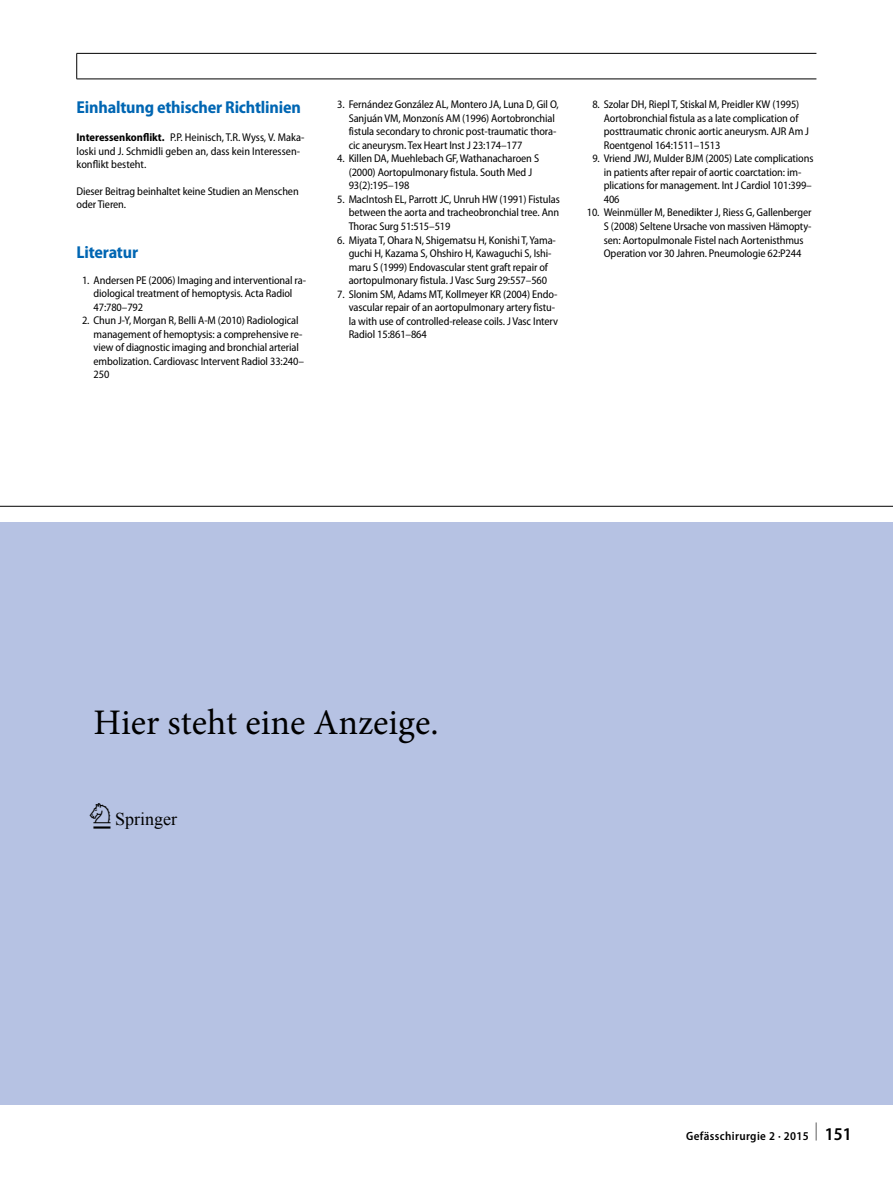
<style>
.page{position:relative;width:893px;height:1187px;background:#fff}
.page>*{position:absolute;margin:0;border:0;box-sizing:border-box;transform-origin:0 0}
.t1{font:36px "Minion Pro";color:#000}
.t2{font:18px "Times New Roman";color:#000}
.t3{font:700 semi-condensed 17.25px "Myriad Pro";letter-spacing:-.01em;color:#0066b3}
.t4{font:600 semi-condensed 12px "Myriad Pro";letter-spacing:.03em;color:#000}
.t5{font:semi-condensed 11.25px/13.5px "Myriad Pro";letter-spacing:-.01em;color:#000}
.s1{font-weight:700}
.s2{font-family:"Springnew";font-size:36px}
.s3{font-size:18px}
</style>
<div class="page">
<hr style="left:0;top:506px;width:893px;height:1px;background:#000">
<div style="left:0;top:522px;width:893px;height:582px;background:#b6c2e3"></div>
<hr style="left:77px;top:79px;width:739px;height:1px;background:#000">
<svg style="left:76px;top:54px;width:1px;height:25px"></svg>
<hr style="left:77px;top:53px;width:739px;height:1px;background:#000">
<h3 class="t3" style="left:77px;top:98px;width:226px">Einhaltung ethischer Richtlinien</h3>
<p class="t5" style="left:77px;top:131px;width:229px"><span class="s1">Interessenkonflikt.</span> P.P. Heinisch, T.R. Wyss, V. Maka&shy;loski und J. Schmidli geben an, dass kein Interessen&shy;konflikt besteht.</p>
<p class="t5" style="left:77px;top:184px;width:224px">Dieser Beitrag beinhaltet keine Studien an Menschen oder Tieren.</p>
<h3 class="t3" style="left:77px;top:242px;width:63px">Literatur</h3>
<p class="t5" style="left:94px;top:273px;width:214px;text-indent:-11px">1. Andersen PE (2006) Imaging and interventional ra&shy;diological treatment of hemoptysis. Acta Radiol<br>47:780–792</p>
<p class="t5" style="left:94px;top:314px;width:212px;text-indent:-11px">2. Chun J-Y, Morgan R, Belli A-M (2010) Radiological management of hemoptysis: a comprehensive re&shy;view of diagnostic imaging and bronchial arterial embolization. Cardiovasc Intervent Radiol 33:240– 250</p>
<p class="t5" style="left:349px;top:98px;width:211px;text-indent:-11px">3. Fernández González AL, Montero JA, Luna D, Gil O, Sanjuán VM, Monzonís AM (1996) Aortobronchial fistula secondary to chronic post-traumatic thora&shy;cic aneurysm. Tex Heart Inst J 23:174–177</p>
<p class="t5" style="left:349px;top:152px;width:192px;text-indent:-11px">4. Killen DA, Muehlebach GF, Wathanacharoen S (2000) Aortopulmonary fistula. South Med J<br>93(2):195–198</p>
<p class="t5" style="left:349px;top:193px;width:213px;text-align:justify;text-indent:-11px">5. MacIntosh EL, Parrott JC, Unruh HW (1991) Fistulas between the aorta and tracheobronchial tree. Ann Thorac Surg 51:515–519</p>
<p class="t5" style="left:349px;top:233px;width:209px;text-indent:-11px">6. Miyata T, Ohara N, Shigematsu H, Konishi T, Yama&shy;guchi H, Kazama S, Ohshiro H, Kawaguchi S, Ishi&shy;maru S (1999) Endovascular stent graft repair of aortopulmonary fistula. J Vasc Surg 29:557–560</p>
<p class="t5" style="left:349px;top:287px;width:211px;text-indent:-11px">7. Slonim SM, Adams MT, Kollmeyer KR (2004) Endo&shy;vascular repair of an aortopulmonary artery fistu&shy;la with use of controlled-release coils. J Vasc Interv Radiol 15:861–864</p>
<p class="t5" style="left:604px;top:98px;width:207px;text-indent:-11px">8. Szolar DH, Riepl T, Stiskal M, Preidler KW (1995)<br>Aortobronchial fistula as a late complication of posttraumatic chronic aortic aneurysm. AJR Am J Roentgenol 164:1511–1513</p>
<p class="t5" style="left:604px;top:152px;width:211px;text-indent:-11px">9. Vriend JWJ, Mulder BJM (2005) Late complications in patients after repair of aortic coarctation: im&shy;plications for management. Int J Cardiol 101:399– 406</p>
<p class="t5" style="left:604px;top:206px;width:209px;text-indent:-17px">10. Weinmüller M, Benedikter J, Riess G, Gallenberger S (2008) Seltene Ursache von massiven Hämopty&shy;sen: Aortopulmonale Fistel nach Aortenisthmus Operation vor 30 Jahren. Pneumologie 62:P244</p>
<h1 class="t1" style="left:94px;top:698px;width:347px">Hier steht eine Anzeige.</h1>
<h2 class="t2" style="left:94px;top:806px;width:85px"><span class="s2">1</span> Springer</h2>
<p class="t4" style="left:686px;top:1129px;width:167px">Gefässchirurgie 2 · 2015 <sup>|</sup> <span class="s3">151</span></p>
</div>
